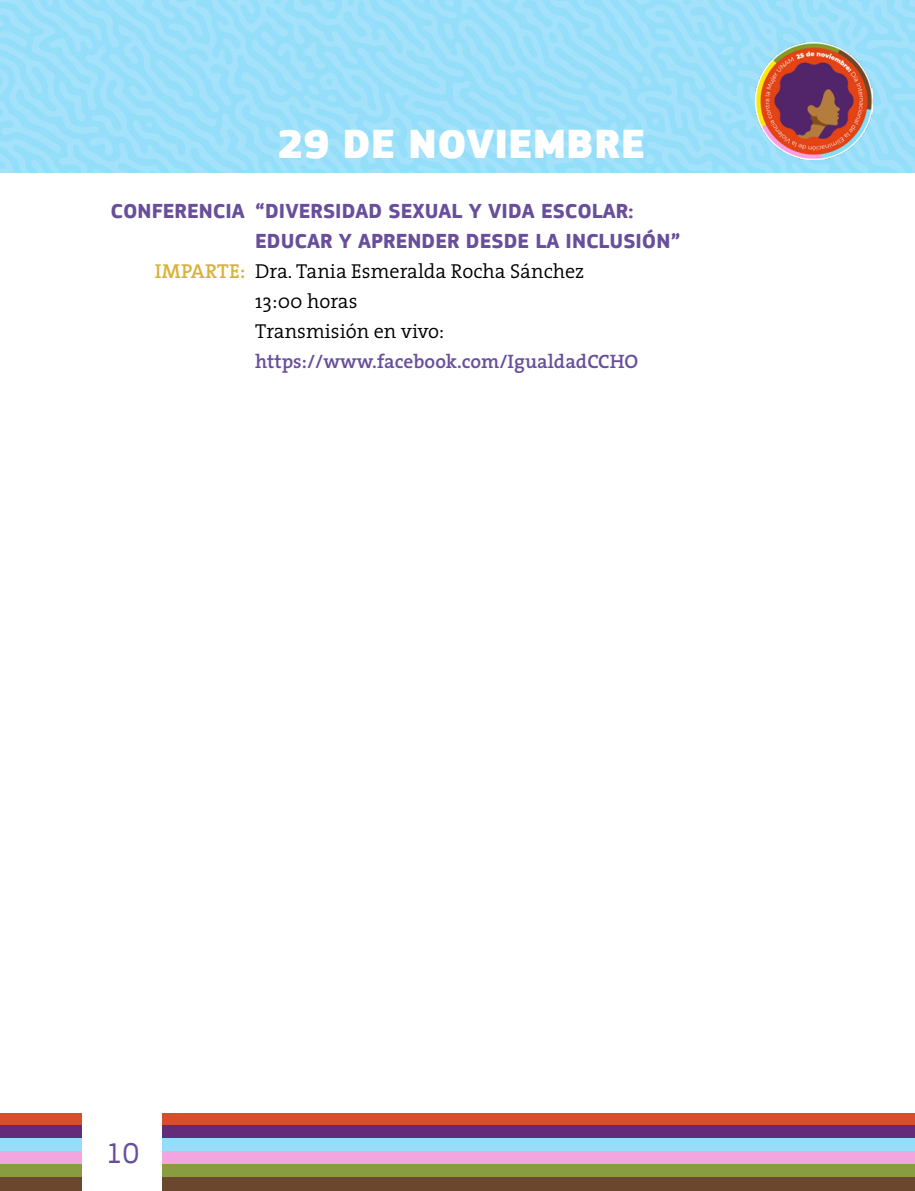
<style>
.page{position:relative;width:915px;height:1191px;background:#fff}
.page>*{position:absolute;margin:0;border:0;box-sizing:border-box;transform-origin:0 0}
.t1{font:900 42px "PF Square Sans Pro";color:#fff}
.t2{font:30px "PF Square Sans Pro";color:#684e9b}
.t3{font:700 21px/30px "PF Square Sans Pro";color:#684e9b}
.t4{font:300 20.25px/30px "The Serif";color:#000}
.t5{font:600 19.5px "The Serif";color:#684e9b}
.s1{font-weight:600;color:#d8b33b}
</style>
<div class="page">
<div style="left:0;top:1113px;width:914px;height:13px;background:#d44f2b"></div>
<div style="left:0;top:1126px;width:914px;height:13px;background:#632b7a"></div>
<div style="left:0;top:1139px;width:914px;height:13px;background:#94defa"></div>
<div style="left:0;top:1152px;width:914px;height:13px;background:#f2a6e0"></div>
<div style="left:0;top:1165px;width:914px;height:13px;background:#8a9c40"></div>
<div style="left:0;top:1178px;width:914px;height:13px;background:#6b472e"></div>
<div style="left:82px;top:1111px;width:80px;height:80px;background:#fff"></div>
<svg style="left:0;top:0;width:914px;height:172px;background:#9bdff9"></svg>
<img style="left:755px;top:43px;width:117px;height:116px">
<h1 class="t1" style="left:277px;top:117px;width:369px">29 DE NOVIEMBRE</h1>
<p class="t3" style="left:255px;top:196px;width:426px;text-indent:-144px">CONFERENCIA “DIVERSIDAD SEXUAL Y VIDA ESCOLAR:<br>EDUCAR Y APRENDER DESDE LA INCLUSIÓN”</p>
<p class="t4" style="left:255px;top:255px;width:330px;text-indent:-100px"><span class="s1">IMPARTE:</span> Dra. Tania Esmeralda Rocha Sánchez<br>13:00 horas<br>Transmisión en vivo:</p>
<p class="t5" style="left:255px;top:345px;width:384px">https://www.facebook.com/IgualdadCCHO</p>
<h2 class="t2" style="left:106px;top:1136px;width:35px">10</h2>
</div>
